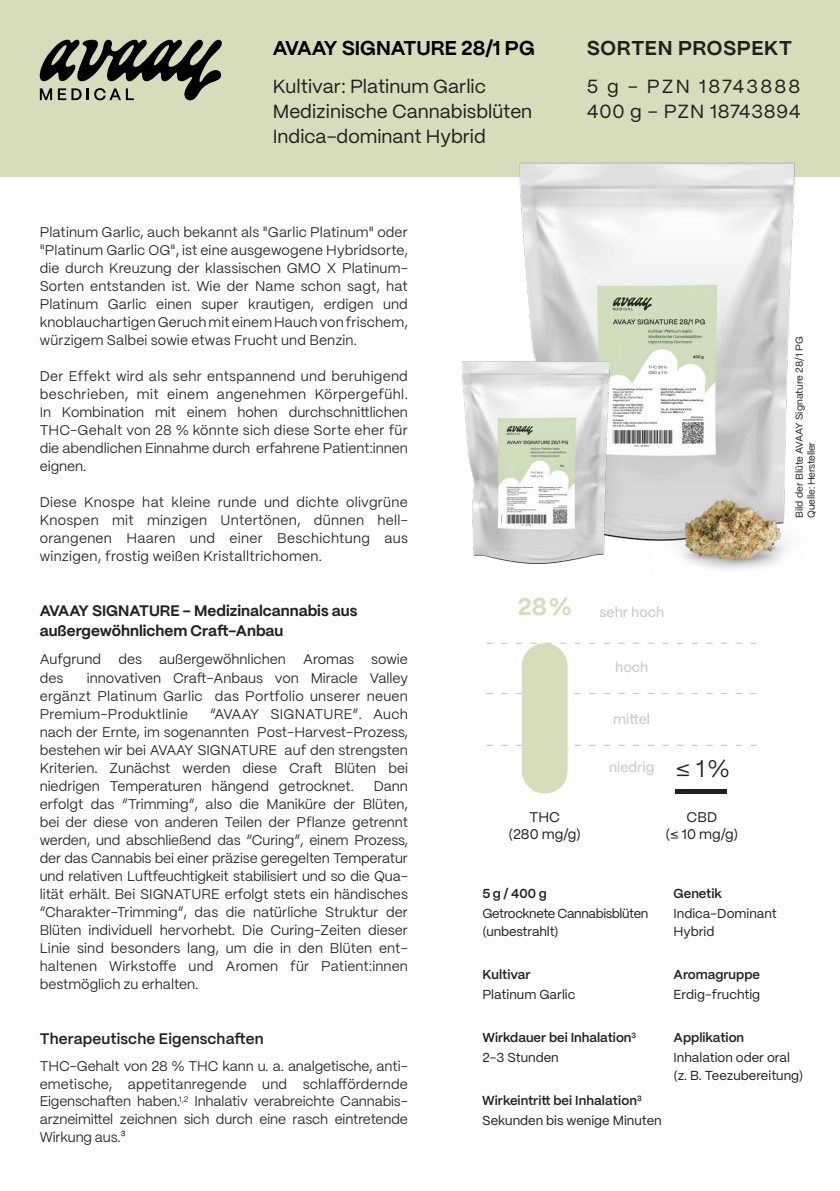
<style>
.page{position:relative;width:840px;height:1191px;background:#fff}
.page>*{position:absolute;margin:0;border:0;box-sizing:border-box;transform-origin:0 0}
.t1{font:24px "PP Mori";color:#231f20}
.t2{font:700 24px "PP Mori";color:#d5ddbb}
.t3{font:700 20px "PP Mori";color:#000}
.t4{font:700 20px "PP Mori";letter-spacing:.03em;color:#231f20}
.t5{font:19px/25px "PP Mori";color:#231f20}
.t6{font:19px/25px "PP Mori";letter-spacing:.04em;color:#231f20}
.t7{font:700 15.2px/20px "PP Mori";color:#231f20}
.t8{font:600 15.2px "PP Mori";letter-spacing:.01em;color:#231f20}
.t9{font:14px/18px "PP Mori";color:#231f20;text-align:justify}
.t10{font:500 14px "PP Mori";color:#c9cacc}
.t11{font:14px/16.8px "PP Mori";color:#231f20;text-align:center}
.t12{font:600 13px/20px "PP Mori";color:#231f20}
.t13{font:13px/18px "PP Mori";color:#231f20}
.t14{font:13px/18px "PP Mori";letter-spacing:-.03em;color:#231f20}
.t15{font:10px/12px "PP Mori";letter-spacing:-.015em;color:#231f20}
.s1{font-weight:400}
</style>
<div class="page">
<div style="left:0;top:0;width:839px;height:176px;background:#d5ddbb"></div>
<img style="left:479px;top:162px;width:355px;height:309px">
<hr style="left:675px;top:789px;width:51px;height:4px;background:#231f20">
<svg style="left:486px;top:642px;width:270px;height:2px"></svg>
<svg style="left:486px;top:693px;width:270px;height:1px"></svg>
<svg style="left:486px;top:744px;width:270px;height:2px"></svg>
<div style="left:521px;top:643px;width:46px;height:150px;background:#d5ddbb;border-radius:23px"></div>
<svg style="left:39px;top:40px;width:183px;height:60px"></svg>
<img style="left:462px;top:297px;width:189px;height:267px">
<img style="left:647px;top:471px;width:140px;height:98px">
<h2 class="t3" style="left:272px;top:30px;width:263px">AVAAY SIGNATURE 28/1 PG</h2>
<h3 class="t5" style="left:272px;top:72px;width:261px">Kultivar: Platinum Garlic<br>Medizinische Cannabisblüten<br>Indica-dominant Hybrid</h3>
<p class="t9" style="left:40px;top:222px;width:369px">Platinum Garlic, auch bekannt als "Garlic Platinum" oder "Platinum Garlic OG", ist eine ausgewogene Hybridsorte, die durch Kreuzung der klassischen GMO X Platinum-Sorten entstanden ist. Wie der Name schon sagt, hat Platinum Garlic einen super krautigen, erdigen und knoblauchartigen Geruch mit einem Hauch von frischem, würzigem Salbei sowie etwas Frucht und Benzin.</p>
<p class="t9" style="left:40px;top:366px;width:369px">Der Effekt wird als sehr entspannend und beruhigend beschrieben, mit einem angenehmen Körpergefühl.<br>In Kombination mit einem hohen durchschnittlichen THC-Gehalt von 28 % könnte sich diese Sorte eher für die abendlichen Einnahme durch erfahrene Patient:innen eignen.</p>
<p class="t9" style="left:40px;top:492px;width:369px">Diese Knospe hat kleine runde und dichte olivgrüne Knospen mit minzigen Untertönen, dünnen hell&shy;orangenen Haaren und einer Beschichtung aus winzigen, frostig weißen Kristalltrichomen.</p>
<h2 class="t4" style="left:586px;top:30px;width:206px">SORTEN PROSPEKT</h2>
<h3 class="t6" style="left:586px;top:72px;width:215px">5 g – PZN 18743888<br>400 g – PZN 18743894</h3>
<p class="t15" style="left:792px;top:518px;width:183px;rotate:-90deg">Bild der Blüte AVAAY Signature 28/1 PG<br>Quelle: Hersteller</p>
<p class="t7" style="left:40px;top:600px;width:319px">AVAAY SIGNATURE - Medizinalcannabis aus außergewöhnlichem Craft-Anbau</p>
<p class="t9" style="left:40px;top:650px;width:369px">Aufgrund des außergewöhnlichen Aromas sowie des</p>
<p class="t9" style="left:40px;top:668px;width:369px;text-indent:47px">innovativen Craft-Anbaus von Miracle Valley ergänzt Platinum Garlic das Portfolio unserer neuen Premium-Produktlinie</p>
<p class="t9" style="left:40px;top:704px;width:369px;text-indent:170px">“AVAAY SIGNATURE”. Auch nach der Ernte, im sogenannten Post-Harvest-Prozess, bestehen wir bei AVAAY SIGNATURE auf den strengsten Kriterien. Zunächst werden diese Craft Blüten bei niedrigen Temperaturen hängend getrocknet.</p>
<p class="t9" style="left:40px;top:776px;width:369px;text-indent:334px">Dann erfolgt das “Trimming”, also die Maniküre der Blüten, bei der diese von anderen Teilen der Pflanze getrennt werden, und abschließend das “Curing”, einem Prozess, der das Cannabis bei einer präzise geregelten Temperatur und relativen Luftfeuchtigkeit stabilisiert und so die Qua&shy;lität erhält. Bei SIGNATURE erfolgt stets ein händisches “Charakter-Trimming”, das die natürliche Struktur der Blüten individuell hervorhebt. Die Curing-Zeiten dieser Linie sind besonders lang, um die in den Blüten ent&shy;haltenen Wirkstoffe und Aromen für Patient:innen bestmöglich zu erhalten.</p>
<p class="t8" style="left:40px;top:1025px;width:225px">Therapeutische Eigenschaften</p>
<p class="t9" style="left:40px;top:1056px;width:369px">THC-Gehalt von 28 % THC kann u. a. analgetische, anti&shy;emetische, appetitanregende und schlaffördernde Eigenschaften haben.<sup>1,2</sup> Inhalativ verabreichte Cannabis&shy;arzneimittel zeichnen sich durch eine rasch eintretende Wirkung aus.³</p>
<h1 class="t2" style="left:517px;top:585px;width:55px">28 %</h1>
<p class="t11" style="left:508px;top:808px;width:74px">THC<br>(280 mg/g)</p>
<p class="t10" style="left:599px;top:600px;width:66px">sehr hoch</p>
<p class="t10" style="left:615px;top:655px;width:34px">hoch</p>
<p class="t10" style="left:613px;top:706px;width:38px">mittel</p>
<p class="t10" style="left:608px;top:755px;width:47px">niedrig</p>
<h1 class="t1" style="left:675px;top:748px;width:56px">≤ 1 %</h1>
<p class="t11" style="left:665px;top:808px;width:74px">CBD<br>(≤ 10 mg/g)</p>
<p class="t12" style="left:482px;top:883px;width:66px">5 g / 400 g</p>
<p class="t14" style="left:482px;top:904px;width:167px">Getrocknete Cannabisblüten (unbestrahlt)</p>
<p class="t12" style="left:482px;top:964px;width:50px">Kultivar</p>
<p class="t13" style="left:482px;top:985px;width:94px">Platinum Garlic</p>
<p class="t12" style="left:482px;top:1027px;width:155px">Wirkdauer bei Inhalation<sup>3<br></sup><span class="s1">2-3 Stunden</span></p>
<p class="t12" style="left:482px;top:1090px;width:181px">Wirkeintritt bei Inhalation<sup>3<br></sup><span class="s1">Sekunden bis wenige Minuten</span></p>
<p class="t12" style="left:673px;top:883px;width:50px">Genetik</p>
<p class="t13" style="left:673px;top:904px;width:105px">Indica-Dominant<br>Hybrid</p>
<p class="t12" style="left:673px;top:964px;width:88px">Aromagruppe</p>
<p class="t13" style="left:673px;top:985px;width:88px">Erdig-fruchtig</p>
<p class="t12" style="left:673px;top:1027px;width:72px">Applikation</p>
<p class="t13" style="left:673px;top:1048px;width:131px">Inhalation oder oral (z. B. Teezubereitung)</p>
</div>
